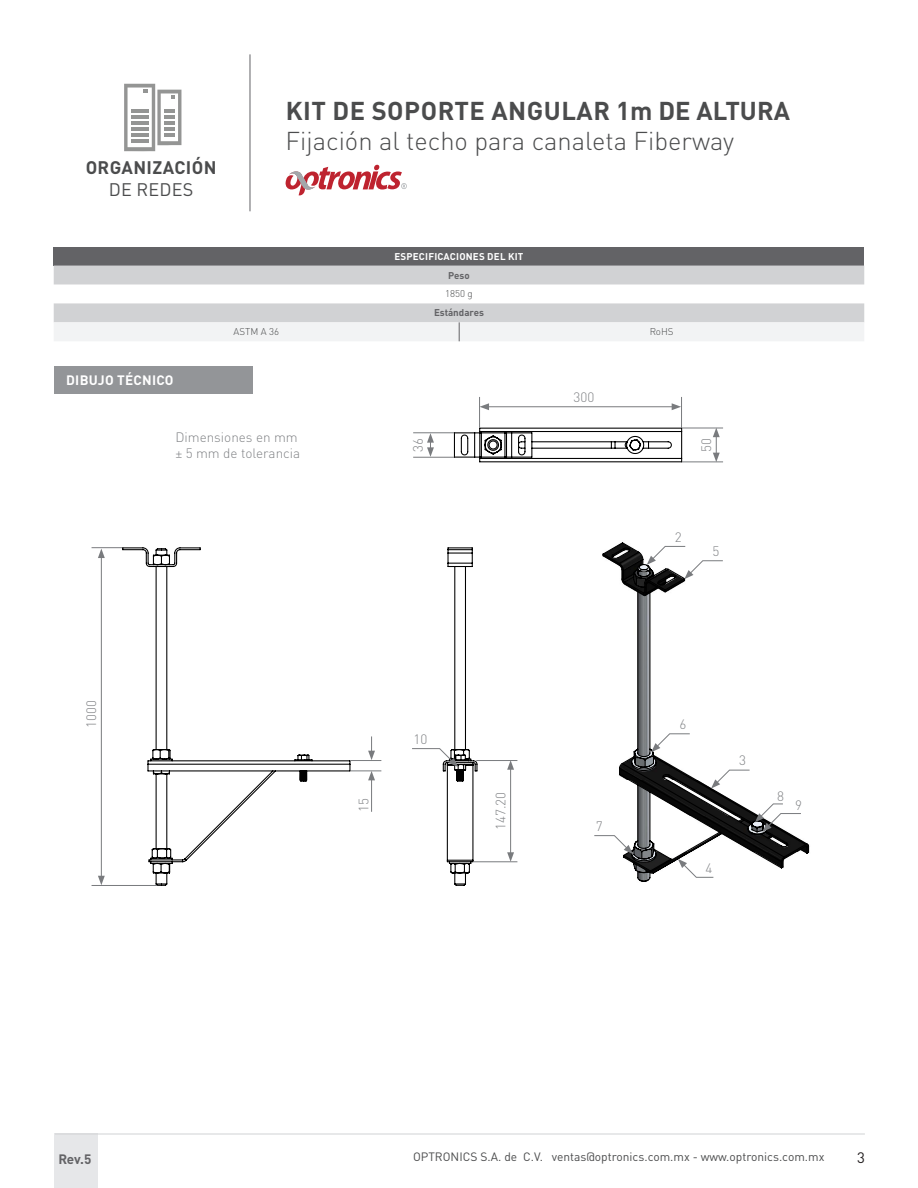
<style>
.page{position:relative;width:918px;height:1188px;background:#fff}
.page>*{position:absolute;margin:0;border:0;box-sizing:border-box;transform-origin:0 0}
.t1{font:300 25.5px "DIN Pro";color:#4b4c4d}
.t2{font:700 25.5px "DIN Pro";letter-spacing:.02em;color:#4b4c4d}
.t3{font:700 18px "DIN Pro";letter-spacing:.02em;color:#4b4c4d}
.t4{font:18px "DIN Pro";letter-spacing:.01em;color:#4b4c4d}
.t5{font:15px "DIN Pro";color:#231f20}
.t6{font:300 13.5px/16.2px "DIN Pro";color:#818386}
.t7{font:700 13.5px "DIN Pro";letter-spacing:.02em;color:#fff}
.t8{font:700 13.5px "DIN Pro";color:#636366}
.t9{font:12px "DIN Pro";color:#4b4c4d}
.t10{font:700 9.75px "DIN Pro";letter-spacing:.02em;color:#fff}
.t11{font:300 9.75px "DIN Pro";color:#4b4c4d}
.t12{font:700 9.75px "DIN Pro";color:#636366}
</style>
<div class="page">
<div style="left:54px;top:1134px;width:44px;height:54px;background:#e6e7e9"></div>
<hr style="left:55px;top:1134px;width:810px;height:1px;background:#d1d2d4">
<hr style="left:250px;top:54px;width:1px;height:157px;background:#636366">
<svg style="left:285px;top:165px;width:122px;height:30px"></svg>
<svg style="left:124px;top:84px;width:57px;height:67px"></svg>
<div style="left:54px;top:366px;width:199px;height:28px;background:#939598"></div>
<svg style="left:122px;top:427px;width:561px;height:459px"></svg>
<img style="left:577px;top:518px;width:106px;height:368px">
<svg style="left:602px;top:541px;width:208px;height:341px"></svg>
<hr style="left:479px;top:397px;width:1px;height:31px;background:#797b7e">
<hr style="left:681px;top:397px;width:1px;height:31px;background:#797b7e">
<hr style="left:487px;top:406px;width:187px;height:1px;background:#797b7e">
<svg style="left:480px;top:403px;width:9px;height:7px"></svg>
<svg style="left:672px;top:403px;width:9px;height:7px"></svg>
<hr style="left:682px;top:428px;width:41px;height:1px;background:#797b7e">
<hr style="left:682px;top:462px;width:41px;height:1px;background:#797b7e">
<svg style="left:713px;top:428px;width:7px;height:34px"></svg>
<hr style="left:413px;top:457px;width:41px;height:1px;background:#797b7e">
<hr style="left:413px;top:432px;width:41px;height:1px;background:#797b7e">
<svg style="left:427px;top:433px;width:7px;height:24px"></svg>
<hr style="left:92px;top:885px;width:65px;height:1px;background:#797b7e">
<hr style="left:92px;top:547px;width:30px;height:1px;background:#797b7e">
<hr style="left:101px;top:556px;width:1px;height:322px;background:#797b7e">
<svg style="left:98px;top:876px;width:7px;height:9px"></svg>
<svg style="left:98px;top:549px;width:7px;height:9px"></svg>
<hr style="left:351px;top:760px;width:30px;height:1px;background:#797b7e">
<hr style="left:351px;top:771px;width:30px;height:1px;background:#797b7e">
<hr style="left:371px;top:778px;width:1px;height:34px;background:#797b7e">
<svg style="left:368px;top:771px;width:7px;height:9px"></svg>
<svg style="left:368px;top:736px;width:7px;height:24px"></svg>
<hr style="left:476px;top:760px;width:41px;height:1px;background:#797b7e">
<hr style="left:473px;top:861px;width:44px;height:1px;background:#797b7e">
<hr style="left:510px;top:767px;width:1px;height:88px;background:#797b7e">
<svg style="left:507px;top:761px;width:7px;height:9px"></svg>
<svg style="left:507px;top:852px;width:7px;height:10px"></svg>
<svg style="left:411px;top:748px;width:47px;height:19px"></svg>
<svg style="left:594px;top:835px;width:39px;height:19px"></svg>
<svg style="left:678px;top:859px;width:36px;height:19px"></svg>
<svg style="left:755px;top:803px;width:47px;height:29px"></svg>
<svg style="left:711px;top:769px;width:39px;height:20px"></svg>
<svg style="left:651px;top:733px;width:40px;height:19px"></svg>
<svg style="left:647px;top:546px;width:77px;height:33px"></svg>
<div style="left:54px;top:247px;width:810px;height:19px;background:#636366"></div>
<svg style="left:54px;top:266px;width:810px;height:56px;fill:#d1d2d4"></svg>
<div style="left:54px;top:322px;width:810px;height:19px;background:#f2f3f4"></div>
<h2 class="t3" style="left:86px;top:153px;width:132px">ORGANIZACIÓN</h2>
<h2 class="t4" style="left:109px;top:177px;width:86px">DE REDES</h2>
<h1 class="t2" style="left:286px;top:89px;width:506px">KIT DE SOPORTE ANGULAR 1m DE ALTURA</h1>
<h1 class="t1" style="left:286px;top:121px;width:450px">Fijación al techo para canaleta Fiberway</h1>
<p class="t7" style="left:66px;top:369px;width:109px">DIBUJO TÉCNICO</p>
<p class="t10" style="left:395px;top:248px;width:130px">ESPECIFICACIONES DEL KIT</p>
<p class="t12" style="left:448px;top:267px;width:23px">Peso</p>
<p class="t11" style="left:445px;top:286px;width:29px">1850 g</p>
<p class="t12" style="left:434px;top:305px;width:51px">Estándares</p>
<p class="t11" style="left:234px;top:324px;width:47px">ASTM A 36</p>
<p class="t11" style="left:650px;top:324px;width:25px">RoHS</p>
<p class="t6" style="left:573px;top:388px;width:22px">300</p>
<p class="t6" style="left:82px;top:728px;width:29px;rotate:-90deg">1000</p>
<p class="t6" style="left:175px;top:428px;width:126px">Dimensiones en mm ± 5 mm de tolerancia</p>
<p class="t6" style="left:409px;top:452px;width:15px;rotate:-90deg">36</p>
<p class="t6" style="left:697px;top:452px;width:15px;rotate:-90deg">50</p>
<p class="t6" style="left:675px;top:527px;width:8px">2</p>
<p class="t6" style="left:712px;top:542px;width:8px">5</p>
<p class="t6" style="left:414px;top:730px;width:15px">10</p>
<p class="t6" style="left:354px;top:812px;width:15px;rotate:-90deg">15</p>
<p class="t6" style="left:491px;top:830px;width:40px;rotate:-90deg">147.20</p>
<p class="t6" style="left:596px;top:817px;width:8px">7</p>
<p class="t6" style="left:679px;top:715px;width:8px">6</p>
<p class="t6" style="left:739px;top:751px;width:8px">3</p>
<p class="t6" style="left:706px;top:859px;width:8px">4</p>
<p class="t6" style="left:777px;top:786px;width:8px">8</p>
<p class="t6" style="left:795px;top:796px;width:8px">9</p>
<p class="t8" style="left:58px;top:1148px;width:34px">Rev.5</p>
<p class="t9" style="left:413px;top:1149px;width:413px">OPTRONICS S.A. de C.V. ventas@optronics.com.mx - www.optronics.com.mx</p>
<p class="t5" style="left:857px;top:1148px;width:9px">3</p>
</div>
